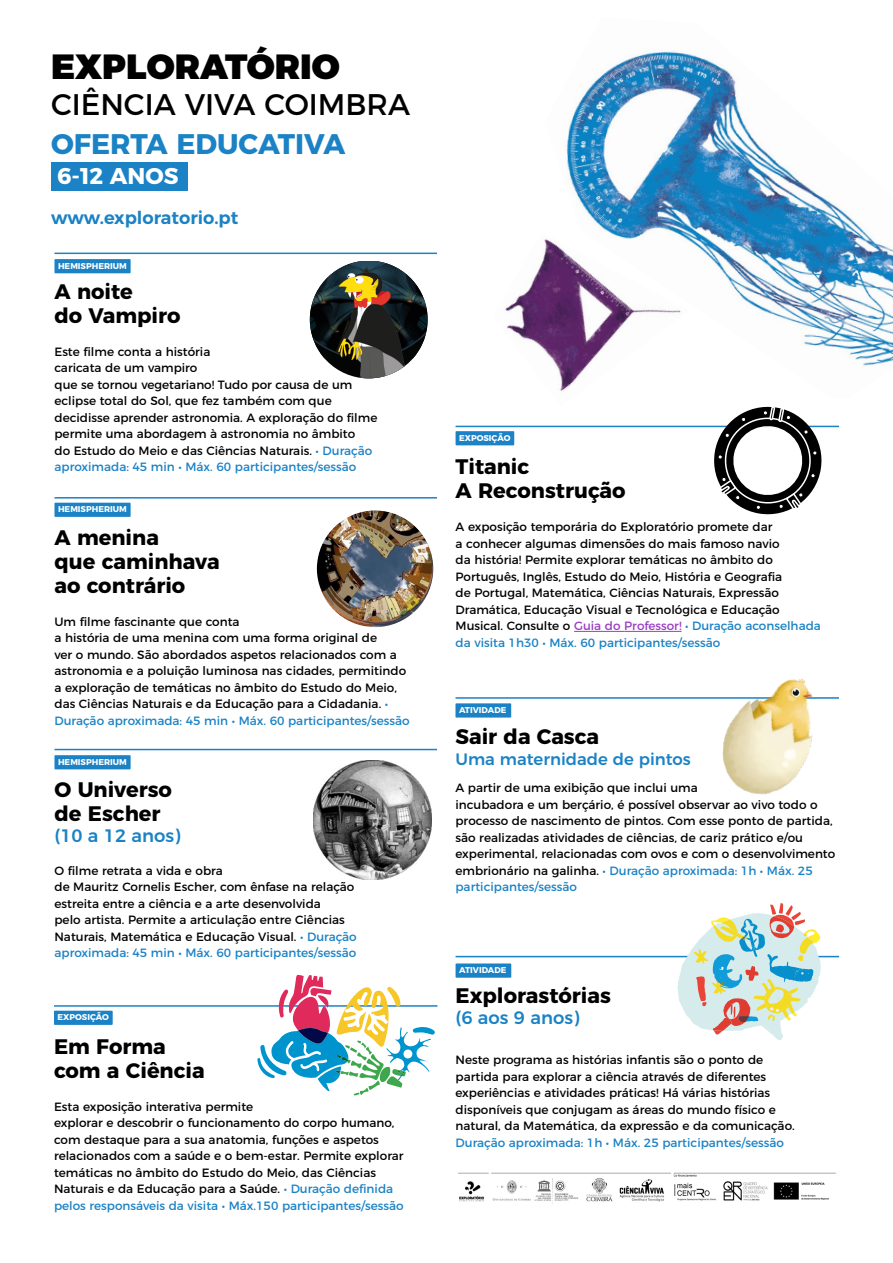
<style>
.page{position:relative;width:893px;height:1263px;background:#fff}
.page>*{position:absolute;margin:0;border:0;box-sizing:border-box;transform-origin:0 0}
.t1{font:900 34.95px "Montserrat";color:#000}
.t2{font:29.85px "Montserrat";color:#000}
.t3{font:700 28.35px "Montserrat";color:#1a82c5}
.t4{font:700 22.8px "Montserrat";color:#fff}
.t5{font:700 21px/24px "Montserrat";color:#000}
.t6{font:500 18px "Montserrat";color:#1a82c5}
.t7{font:600 17.85px "Montserrat";color:#1a82c5}
.t8{font:500 16.5px "Montserrat";color:#1a82c5}
.t9{font:12px/16.5px "Montserrat";color:#000}
.t10{font:12px "Montserrat";color:#1a82c5}
.t11{font:700 8.4px "Montserrat";color:#fff}
.s1{color:#1a82c5}
.s2{color:#9a3dc4}
</style>
<div class="page">
<img style="left:566px;top:51px;width:327px;height:315px">
<div style="left:51px;top:162px;width:136px;height:28px;background:#1a82c5"></div>
<img style="left:505px;top:233px;width:184px;height:158px">
<img style="left:313px;top:761px;width:118px;height:118px">
<img style="left:317px;top:510px;width:116px;height:117px;border-radius:58px">
<svg style="left:310px;top:261px;width:118px;height:117px"></svg>
<hr style="left:54px;top:749px;width:383px;height:1px;background:#1a82c5">
<div style="left:54px;top:503px;width:77px;height:14px;background:#1a82c5"></div>
<div style="left:54px;top:259px;width:77px;height:14px;background:#1a82c5"></div>
<hr style="left:54px;top:497px;width:383px;height:1px;background:#1a82c5">
<hr style="left:54px;top:253px;width:383px;height:1px;background:#1a82c5">
<hr style="left:574px;top:631px;width:50px;height:1px;background:#9a3dc4">
<hr style="left:624px;top:631px;width:55px;height:1px;background:#9a3dc4">
<div style="left:54px;top:1011px;width:59px;height:14px;background:#1a82c5"></div>
<div style="left:456px;top:431px;width:58px;height:14px;background:#1a82c5"></div>
<div style="left:54px;top:755px;width:77px;height:14px;background:#1a82c5"></div>
<div style="left:455px;top:703px;width:56px;height:14px;background:#1a82c5"></div>
<div style="left:456px;top:963px;width:55px;height:15px;background:#1a82c5"></div>
<hr style="left:54px;top:1005px;width:383px;height:2px;background:#1a82c5">
<hr style="left:456px;top:426px;width:383px;height:1px;background:#1a82c5">
<hr style="left:456px;top:956px;width:383px;height:1px;background:#1a82c5">
<hr style="left:455px;top:697px;width:384px;height:2px;background:#1a82c5">
<img style="left:710px;top:678px;width:116px;height:117px">
<svg style="left:257px;top:975px;width:179px;height:120px"></svg>
<svg style="left:710px;top:406px;width:115px;height:109px"></svg>
<img style="left:458px;top:1172px;width:378px;height:32px">
<svg style="left:677px;top:903px;width:144px;height:137px"></svg>
<h1 class="t1" style="left:51px;top:37px;width:290px">EXPLORATÓRIO</h1>
<h2 class="t2" style="left:51px;top:81px;width:360px">CIÊNCIA VIVA COIMBRA</h2>
<h3 class="t3" style="left:51px;top:120px;width:296px">OFERTA EDUCATIVA</h3>
<h3 class="t4" style="left:57px;top:157px;width:123px">6-12 ANOS</h3>
<h3 class="t7" style="left:51px;top:203px;width:189px">www.exploratorio.pt</h3>
<p class="t11" style="left:58px;top:259px;width:70px">HEMISPHERIUM</p>
<h3 class="t5" style="left:54px;top:278px;width:128px">A noite<br>do Vampiro</h3>
<p class="t9" style="left:54px;top:342px;width:324px">Este filme conta a história<br>caricata de um vampiro<br>que se tornou vegetariano! Tudo por causa de um eclipse total do Sol, que fez também com que decidisse aprender astronomia. A exploração do filme permite uma abordagem à astronomia no âmbito<br>do Estudo do Meio e das Ciências Naturais. <span class="s1">∙ Duração aproximada: 45 min ∙ Máx. 60 participantes/sessão</span></p>
<p class="t11" style="left:58px;top:503px;width:70px">HEMISPHERIUM</p>
<h3 class="t5" style="left:54px;top:523px;width:167px">A menina<br>que caminhava ao contrário</h3>
<p class="t9" style="left:54px;top:612px;width:357px">Um filme fascinante que conta<br>a história de uma menina com uma forma original de<br>ver o mundo. São abordados aspetos relacionados com a astronomia e a poluição luminosa nas cidades, permitindo a exploração de temáticas no âmbito do Estudo do Meio, das Ciências Naturais e da Educação para a Cidadania. <span class="s1">∙ Duração aproximada: 45 min ∙ Máx. 60 participantes/sessão</span></p>
<p class="t11" style="left:58px;top:755px;width:70px">HEMISPHERIUM</p>
<h3 class="t5" style="left:54px;top:776px;width:119px">O Universo de Escher</h3>
<h3 class="t6" style="left:54px;top:821px;width:127px">(10 a 12 anos)</h3>
<p class="t9" style="left:54px;top:861px;width:304px">O filme retrata a vida e obra<br>de Mauritz Cornelis Escher, com ênfase na relação estreita entre a ciência e a arte desenvolvida<br>pelo artista. Permite a articulação entre Ciências Naturais, Matemática e Educação Visual. <span class="s1">∙ Duração aproximada: 45 min ∙ Máx. 60 participantes/sessão</span></p>
<p class="t11" style="left:58px;top:1010px;width:53px">EXPOSIÇÃO</p>
<h3 class="t5" style="left:54px;top:1032px;width:152px">Em Forma com a Ciência</h3>
<p class="t9" style="left:54px;top:1097px;width:351px">Esta exposição interativa permite<br>explorar e descobrir o funcionamento do corpo humano, com destaque para a sua anatomia, funções e aspetos relacionados com a saúde e o bem-estar. Permite explorar temáticas no âmbito do Estudo do Meio, das Ciências Naturais e da Educação para a Saúde. <span class="s1">∙ Duração definida pelos responsáveis da visita ∙ Máx.150 participantes/sessão</span></p>
<p class="t11" style="left:459px;top:431px;width:53px">EXPOSIÇÃO</p>
<h3 class="t5" style="left:456px;top:453px;width:172px">Titanic<br>A Reconstrução</h3>
<p class="t9" style="left:456px;top:518px;width:367px">A exposição temporária do Exploratório promete dar<br>a conhecer algumas dimensões do mais famoso navio<br>da história! Permite explorar temáticas no âmbito do Português, Inglês, Estudo do Meio, História e Geografia<br>de Portugal, Matemática, Ciências Naturais, Expressão Dramática, Educação Visual e Tecnológica e Educação Musical. Consulte o <span class="s2">Guia do Professor!</span> <span class="s1">∙ Duração aconselhada da visita 1h30 ∙ Máx. 60 participantes/sessão</span></p>
<p class="t11" style="left:459px;top:703px;width:49px">ATIVIDADE</p>
<h3 class="t5" style="left:455px;top:723px;width:145px">Sair da Casca</h3>
<h3 class="t8" style="left:455px;top:746px;width:237px">Uma maternidade de pintos</h3>
<p class="t9" style="left:455px;top:779px;width:381px">A partir de uma exibição que inclui uma<br>incubadora e um berçário, é possível observar ao vivo todo o processo de nascimento de pintos. Com esse ponto de partida, são realizadas atividades de ciências, de cariz prático e/ou experimental, relacionadas com ovos e com o desenvolvimento embrionário na galinha. <span class="s1">∙ Duração aproximada: 1h ∙ Máx. 25 participantes/sessão</span></p>
<p class="t11" style="left:459px;top:963px;width:49px">ATIVIDADE</p>
<h3 class="t5" style="left:456px;top:981px;width:157px">Explorastórias</h3>
<h3 class="t6" style="left:456px;top:1003px;width:125px">(6 aos 9 anos)</h3>
<p class="t9" style="left:456px;top:1051px;width:341px">Neste programa as histórias infantis são o ponto de partida para explorar a ciência através de diferentes experiências e atividades práticas! Há várias histórias disponíveis que conjugam as áreas do mundo físico e natural, da Matemática, da expressão e da comunicação.</p>
<p class="t10" style="left:456px;top:1133px;width:330px">Duração aproximada: 1h ∙ Máx. 25 participantes/sessão</p>
</div>
